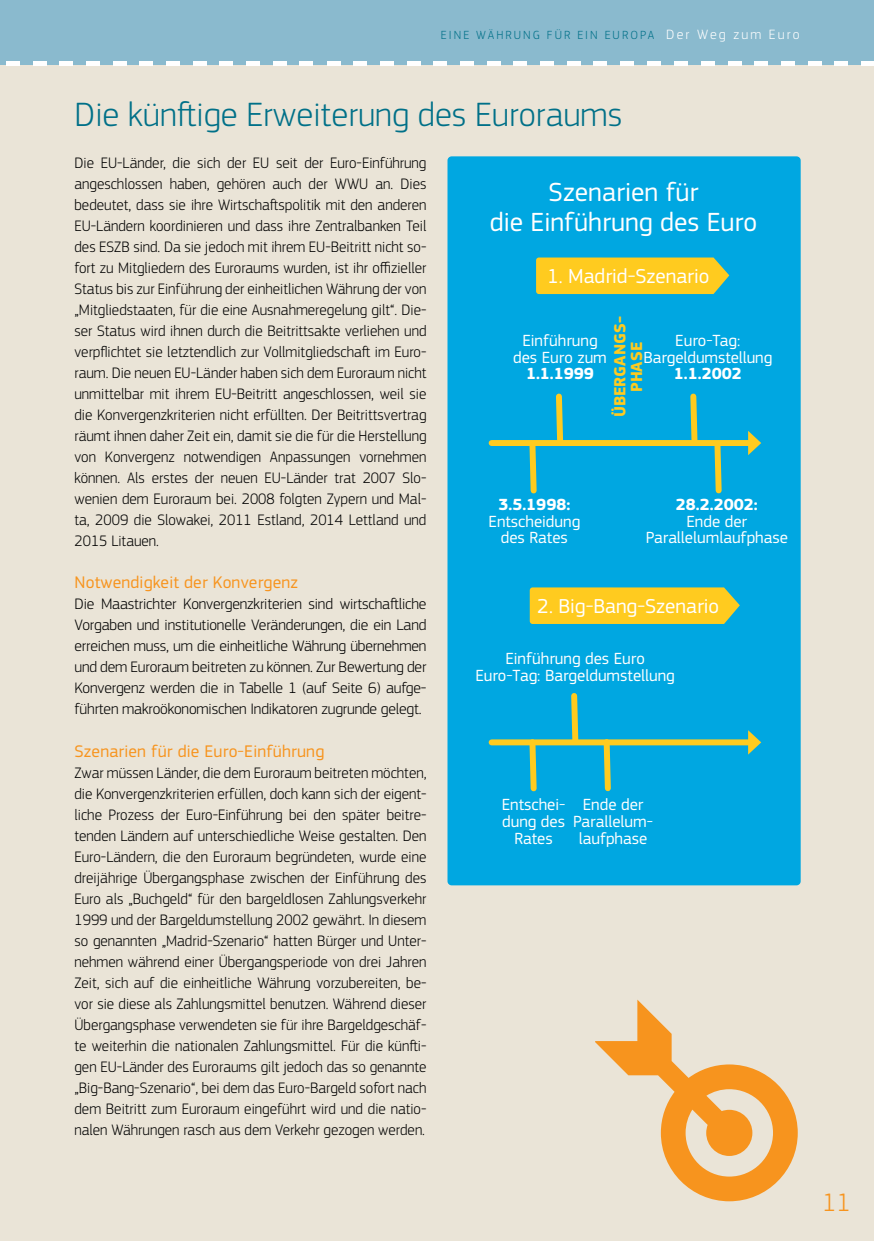
<style>
.page{position:relative;width:874px;height:1241px;background:#fff}
.page>*{position:absolute;margin:0;border:0;box-sizing:border-box;transform-origin:0 0}
.t1{font:300 35px "EC Square Sans Pro";color:#007088}
.t2{font:27.3px/29.4px "EC Square Sans Pro";color:#fff;text-align:center}
.t3{font:300 26.25px "EC Square Sans Pro";color:#f7941e}
.t4{font:21px "EC Square Sans Pro";color:#fff}
.t5{font:17.5px "EC Square Sans Pro";letter-spacing:.01em;color:#f7941e}
.t6{font:16.8px/16.8px "EC Square Sans Pro";color:#fff;text-align:center}
.t7{font:700 16.8px "EC Square Sans Pro";color:#fff}
.t8{font:700 16.8px/16.8px "EC Square Sans Pro";color:#ffcb1f;text-align:center}
.t9{font:300 15.75px/21px "EC Square Sans Pro";color:#000;text-align:justify}
.t10{font:300 12.25px "EC Square Sans Pro";letter-spacing:.17em;color:#007088}
.s1{font-size:14px;color:#fff}
</style>
<div class="page">
<div style="left:0;top:0;width:873px;height:1240px;background:#eae4d7"></div>
<div style="left:447px;top:156px;width:353px;height:729px;background:#00a7e1;border-radius:4px"></div>
<svg style="left:536px;top:257px;width:193px;height:37px;background:#f1c929"></svg>
<svg style="left:757px;top:439px;width:3px;height:8px"></svg>
<svg style="left:488px;top:393px;width:269px;height:353px"></svg>
<svg style="left:747px;top:730px;width:13px;height:24px"></svg>
<svg style="left:526px;top:689px;width:87px;height:103px"></svg>
<svg style="left:595px;top:999px;width:202px;height:201px"></svg>
<div style="left:0;top:0;width:873px;height:65px;background:#8abace"></div>
<hr style="left:860px;top:61px;width:13px;height:4px;background:#fff">
<hr style="left:807px;top:61px;width:13px;height:4px;background:#fff">
<hr style="left:834px;top:61px;width:13px;height:4px;background:#fff">
<hr style="left:754px;top:61px;width:13px;height:4px;background:#fff">
<hr style="left:674px;top:61px;width:13px;height:4px;background:#fff">
<hr style="left:701px;top:61px;width:13px;height:4px;background:#fff">
<hr style="left:781px;top:61px;width:13px;height:4px;background:#fff">
<hr style="left:727px;top:61px;width:14px;height:4px;background:#fff">
<hr style="left:193px;top:61px;width:13px;height:4px;background:#fff">
<hr style="left:166px;top:61px;width:14px;height:4px;background:#fff">
<hr style="left:220px;top:61px;width:13px;height:4px;background:#fff">
<hr style="left:273px;top:61px;width:13px;height:4px;background:#fff">
<hr style="left:246px;top:61px;width:13px;height:4px;background:#fff">
<hr style="left:86px;top:61px;width:14px;height:4px;background:#fff">
<hr style="left:33px;top:61px;width:13px;height:4px;background:#fff">
<hr style="left:60px;top:61px;width:13px;height:4px;background:#fff">
<hr style="left:113px;top:61px;width:13px;height:4px;background:#fff">
<hr style="left:6px;top:61px;width:14px;height:4px;background:#fff">
<hr style="left:140px;top:61px;width:13px;height:4px;background:#fff">
<hr style="left:299px;top:61px;width:14px;height:4px;background:#fff">
<hr style="left:327px;top:61px;width:13px;height:4px;background:#fff">
<hr style="left:513px;top:61px;width:14px;height:4px;background:#fff">
<hr style="left:540px;top:61px;width:13px;height:4px;background:#fff">
<hr style="left:620px;top:61px;width:13px;height:4px;background:#fff">
<hr style="left:566px;top:61px;width:14px;height:4px;background:#fff">
<hr style="left:487px;top:61px;width:13px;height:4px;background:#fff">
<hr style="left:593px;top:61px;width:13px;height:4px;background:#fff">
<hr style="left:353px;top:61px;width:14px;height:4px;background:#fff">
<hr style="left:407px;top:61px;width:13px;height:4px;background:#fff">
<hr style="left:460px;top:61px;width:13px;height:4px;background:#fff">
<hr style="left:433px;top:61px;width:14px;height:4px;background:#fff">
<hr style="left:380px;top:61px;width:13px;height:4px;background:#fff">
<hr style="left:646px;top:61px;width:14px;height:4px;background:#fff">
<p class="t10" style="left:440px;top:27px;width:360px">EINE WÄHRUNG FÜR EIN EUROPA <span class="s1">Der Weg zum Euro</span></p>
<h1 class="t1" style="left:74px;top:94px;width:549px">Die künftige Erweiterung des Euroraums</h1>
<p class="t9" style="left:74px;top:152px;width:353px">Die EU-Länder, die sich der EU seit der Euro-Einführung angeschlossen haben, gehören auch der WWU an. Dies bedeutet, dass sie ihre Wirtschaftspolitik mit den anderen EU-Ländern koordinieren und dass ihre Zentralbanken Teil des ESZB sind. Da sie jedoch mit ihrem EU-Beitritt nicht so&shy;fort zu Mitgliedern des Euroraums wurden, ist ihr offizieller Status bis zur Einführung der einheitlichen Währung der von „Mitgliedstaaten, für die eine Ausnahmeregelung gilt“. Die&shy;ser Status wird ihnen durch die Beitrittsakte verliehen und verpflichtet sie letztendlich zur Vollmitgliedschaft im Euro&shy;raum. Die neuen EU-Länder haben sich dem Euroraum nicht unmittelbar mit ihrem EU-Beitritt angeschlossen, weil sie die Konvergenzkriterien nicht erfüllten. Der Beitrittsvertrag räumt ihnen daher Zeit ein, damit sie die für die Herstellung von Konvergenz notwendigen Anpassungen vornehmen können. Als erstes der neuen EU-Länder trat 2007 Slo&shy;wenien dem Euroraum bei. 2008 folgten Zypern und Mal&shy;ta, 2009 die Slowakei, 2011 Estland, 2014 Lettland und 2015 Litauen.</p>
<p class="t5" style="left:74px;top:572px;width:225px">Notwendigkeit der Konvergenz</p>
<p class="t9" style="left:74px;top:593px;width:353px">Die Maastrichter Konvergenzkriterien sind wirtschaftliche Vorgaben und institutionelle Veränderungen, die ein Land erreichen muss, um die einheitliche Währung übernehmen und dem Euroraum beitreten zu können. Zur Bewertung der Konvergenz werden die in Tabelle 1 (auf Seite 6) aufge&shy;führten makroökonomischen Indikatoren zugrunde gelegt.</p>
<p class="t5" style="left:74px;top:740px;width:251px">Szenarien für die Euro-Einführung</p>
<p class="t9" style="left:74px;top:761px;width:353px">Zwar müssen Länder, die dem Euroraum beitreten möchten, die Konvergenzkriterien erfüllen, doch kann sich der eigent&shy;liche Prozess der Euro-Einführung bei den später beitre&shy;tenden Ländern auf unterschiedliche Weise gestalten. Den Euro-Ländern, die den Euroraum begründeten, wurde eine dreijährige Übergangsphase zwischen der Einführung des Euro als „Buchgeld“ für den bargeldlosen Zahlungsverkehr 1999 und der Bargeldumstellung 2002 gewährt. In diesem so genannten „Madrid-Szenario“ hatten Bürger und Unter&shy;nehmen während einer Übergangsperiode von drei Jahren Zeit, sich auf die einheitliche Währung vorzubereiten, be&shy;vor sie diese als Zahlungsmittel benutzen. Während dieser Übergangsphase verwendeten sie für ihre Bargeldgeschäf&shy;te weiterhin die nationalen Zahlungsmittel. Für die künfti&shy;gen EU-Länder des Euroraums gilt jedoch das so genannte „Big-Bang-Szenario“, bei dem das Euro-Bargeld sofort nach dem Beitritt zum Euroraum eingeführt wird und die natio&shy;nalen Währungen rasch aus dem Verkehr gezogen werden.</p>
<h2 class="t2" style="left:489px;top:178px;width:269px">Szenarien für<br>die Einführung des Euro</h2>
<h3 class="t4" style="left:546px;top:264px;width:164px">1. Madrid-Szenario</h3>
<p class="t8" style="left:611px;top:417px;width:102px;rotate:-90deg">ÜBERGANGS-<br>PHASE</p>
<p class="t6" style="left:513px;top:332px;width:95px">Einführung des Euro zum</p>
<p class="t7" style="left:525px;top:363px;width:69px">1.1.1999</p>
<p class="t6" style="left:643px;top:332px;width:130px">Euro-Tag:<br>Bargeldumstellung</p>
<p class="t7" style="left:673px;top:363px;width:69px">1.1.2002</p>
<p class="t7" style="left:498px;top:494px;width:73px">3.5.1998:</p>
<p class="t6" style="left:488px;top:512px;width:93px">Entscheidung des Rates</p>
<p class="t7" style="left:675px;top:494px;width:83px">28.2.2002:</p>
<p class="t6" style="left:645px;top:512px;width:144px">Ende der<br>Parallelumlaufphase</p>
<h3 class="t4" style="left:537px;top:594px;width:183px">2. Big-Bang-Szenario</h3>
<p class="t6" style="left:475px;top:650px;width:201px">Einführung des Euro<br>Euro-Tag: Bargeldumstellung</p>
<p class="t6" style="left:501px;top:796px;width:65px">Entschei&shy;dung des<br>Rates</p>
<p class="t6" style="left:573px;top:796px;width:81px">Ende der<br>Parallelum&shy;laufphase</p>
<h3 class="t3" style="left:822px;top:1186px;width:30px">11</h3>
</div>
